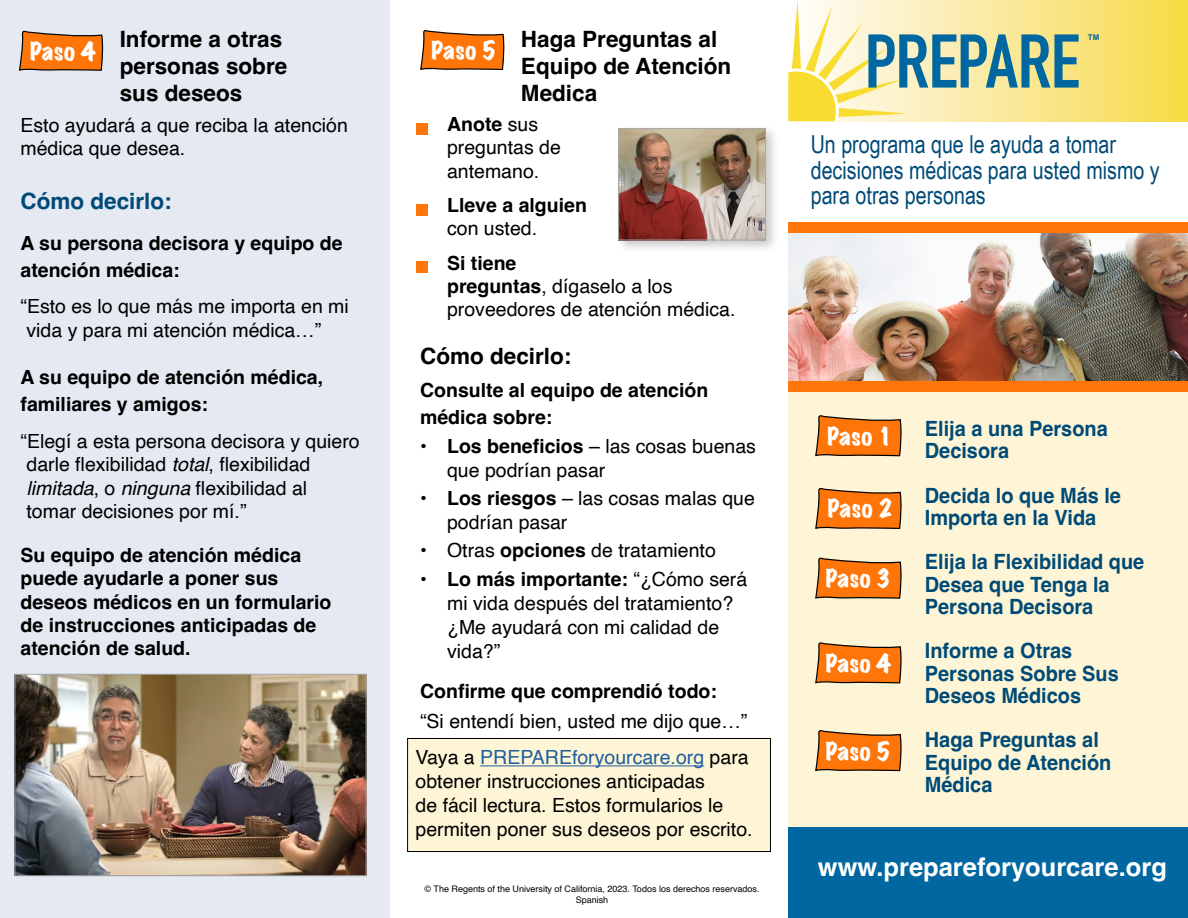
<style>
.page{position:relative;width:1188px;height:918px;background:#fff}
.page>*{position:absolute;margin:0;border:0;box-sizing:border-box;transform-origin:0 0}
.t1{font:700 25.5px "Helvetica";color:#fff}
.t2{font:24.75px/25.5px "Arial Narrow";color:#004a77}
.t3{font:700 22.5px/27px "Helvetica";color:#000}
.t4{font:expanded 22.5px "Marker Felt";letter-spacing:.035em;color:#fff}
.t5{font:700 22.5px "Helvetica";color:#004a77}
.t6{font:700 21px/22.5px "Helvetica";color:#004a77;scale:.95 1}
.t7{font:19.5px/23.4px "Helvetica";color:#000}
.t8{font:700 19.5px/23.4px "Helvetica";color:#000}
.t9{font:9px/10.8px "Helvetica";color:#000;text-align:center}
.t10{font:700 7.95px "Arial";color:#0067a0}
.s1{font-style:italic}
.s2{font-weight:700}
.s3{color:#215e9e}
</style>
<div class="page">
<div style="left:788px;top:381px;width:400px;height:454px;background:#fdf5d5"></div>
<img style="left:788px;top:232px;width:400px;height:150px">
<div style="left:788px;top:222px;width:400px;height:10px;background:#ff7507"></div>
<svg style="left:815px;top:415px;width:87px;height:42px;background:#e97d22"></svg>
<svg style="left:815px;top:487px;width:87px;height:42px;background:#e97d22"></svg>
<svg style="left:815px;top:557px;width:87px;height:42px;background:#e97d22"></svg>
<svg style="left:815px;top:642px;width:87px;height:42px;background:#ea7d22"></svg>
<svg style="left:815px;top:730px;width:87px;height:42px;background:#e97d22"></svg>
<div style="left:788px;top:382px;width:400px;height:10px;background:#ff7507"></div>
<div style="left:0;top:0;width:390px;height:918px;background:#e4e9f2"></div>
<svg style="left:19px;top:30px;width:84px;height:41px;background:#e67a25"></svg>
<svg style="left:420px;top:30px;width:85px;height:40px;background:#e97b24"></svg>
<img style="left:16px;top:676px;width:349px;height:198px">
<div style="left:14px;top:674px;width:353px;height:202px;border:1px solid #a7a9ac"></div>
<div style="left:615px;top:125px;width:164px;height:128px;background:#000;opacity:.2"></div>
<img style="left:620px;top:130px;width:144px;height:108px">
<div style="left:618px;top:128px;width:148px;height:112px;border:1px solid #a7a9ac"></div>
<svg style="left:1079px;top:0;width:109px;height:121px;background:#f7df5f"></svg>
<svg style="left:788px;top:0;width:291px;height:121px;background:#d1d6a5"></svg>
<div style="left:788px;top:827px;width:400px;height:91px;background:#0067a0"></div>
<div style="left:416px;top:123px;width:11px;height:12px;background:#ff7507"></div>
<div style="left:416px;top:204px;width:11px;height:11px;background:#ff7507"></div>
<div style="left:416px;top:262px;width:11px;height:11px;background:#ff7507"></div>
<div style="left:407px;top:738px;width:364px;height:114px;background:#fdf5d5;border:1px solid #000101"></div>
<hr style="left:480px;top:765px;width:224px;height:1px;background:#215e9e">
<p class="t4" style="left:30px;top:34px;width:67px">Paso 4</p>
<p class="t3" style="left:120px;top:28px;width:169px">Informe a otras personas sobre sus deseos</p>
<p class="t7" style="left:21px;top:114px;width:329px">Esto ayudará a que reciba la atención médica que desea.</p>
<p class="t5" style="left:21px;top:187px;width:153px">Cómo decirlo:</p>
<p class="t8" style="left:21px;top:231px;width:324px;line-height:27px">A su persona decisora y equipo de atención médica:</p>
<p class="t7" style="left:27px;top:295px;width:324px;text-indent:-6px">“Esto es lo que más me importa en mi vida y para mi atención médica…”</p>
<p class="t8" style="left:21px;top:366px;width:304px;line-height:27px">A su equipo de atención médica, familiares y amigos:</p>
<p class="t7" style="left:27px;top:430px;width:335px;text-indent:-6px">“Elegí a esta persona decisora y quiero darle flexibilidad <span class="s1">total</span>, flexibilidad <span class="s1">limitada</span>, o <span class="s1">ninguna</span> flexibilidad al tomar decisiones por mí.”</p>
<p class="t8" style="left:21px;top:545px;width:313px">Su equipo de atención médica puede ayudarle a poner sus deseos médicos en un formulario de instrucciones anticipadas de atención de salud.</p>
<p class="t4" style="left:432px;top:33px;width:67px">Paso 5</p>
<p class="t3" style="left:521px;top:28px;width:212px">Haga Preguntas al<br>Equipo de Atención<br>Medica</p>
<p class="t7" style="left:447px;top:113px;width:115px"><span class="s2">Anote</span> sus preguntas de antemano.</p>
<p class="t8" style="left:447px;top:196px;width:141px">Lleve a alguien</p>
<p class="t7" style="left:447px;top:218px;width:91px">con usted.</p>
<p class="t7" style="left:447px;top:252px;width:290px"><span class="s2">Si tiene<br>preguntas</span>, dígaselo a los proveedores de atención médica.</p>
<p class="t3" style="left:420px;top:345px;width:153px">Cómo decirlo:</p>
<p class="t8" style="left:420px;top:379px;width:290px;line-height:27px">Consulte al equipo de atención médica sobre:</p>
<p class="t7" style="left:447px;top:435px;width:310px;line-height:24px;text-indent:-27px"><span class="s2">• Los beneficios</span> – las cosas buenas que podrían pasar</p>
<p class="t7" style="left:447px;top:487px;width:309px;line-height:24px;text-indent:-27px"><span class="s2">• Los riesgos</span> – las cosas malas que podrían pasar</p>
<p class="t7" style="left:420px;top:539px;width:297px">• Otras <span class="s2">opciones</span> de tratamiento</p>
<p class="t7" style="left:447px;top:568px;width:302px;line-height:24px;text-indent:-27px"><span class="s2">• Lo más importante:</span> “¿Cómo será mi vida después del tratamiento? ¿Me ayudará con mi calidad de vida?”</p>
<p class="t8" style="left:420px;top:682px;width:298px">Confirme que comprendió todo:</p>
<p class="t7" style="left:420px;top:710px;width:329px">“Si entendí bien, usted me dijo que…”</p>
<p class="t7" style="left:416px;top:746px;width:339px;line-height:24px">Vaya a <span class="s3">PREPAREforyourcare.org</span> para obtener instrucciones anticipadas<br>de fácil lectura. Estos formularios le permiten poner sus deseos por escrito.</p>
<p class="t9" style="left:425px;top:884px;width:336px">© The Regents of the University of California, 2023. Todos los derechos reservados.<br>Spanish</p>
<p class="t10" style="left:1088px;top:32px;width:13px">TM</p>
<p class="t2" style="left:811px;top:131px;width:351px">Un programa que le ayuda a tomar decisiones médicas para usted mismo y para otras personas</p>
<p class="t4" style="left:827px;top:419px;width:67px">Paso 1</p>
<p class="t4" style="left:828px;top:491px;width:67px">Paso 2</p>
<p class="t4" style="left:826px;top:561px;width:67px">Paso 3</p>
<p class="t4" style="left:826px;top:645px;width:67px">Paso 4</p>
<p class="t4" style="left:826px;top:733px;width:67px">Paso 5</p>
<p class="t6" style="left:925px;top:420px;width:194px">Elija a una Persona<br>Decisora</p>
<p class="t6" style="left:925px;top:486px;width:208px">Decida lo que Más le<br>Importa en la Vida</p>
<p class="t6" style="left:925px;top:553px;width:233px">Elija la Flexibilidad que<br>Desea que Tenga la<br>Persona Decisora</p>
<p class="t6" style="left:925px;top:642px;width:206px">Informe a Otras<br>Personas Sobre Sus<br>Deseos Médicos</p>
<p class="t6" style="left:925px;top:731px;width:198px">Haga Preguntas al<br>Equipo de Atención<br>Médica</p>
<h1 class="t1" style="left:818px;top:851px;width:351px">www.prepareforyourcare.org</h1>
</div>
